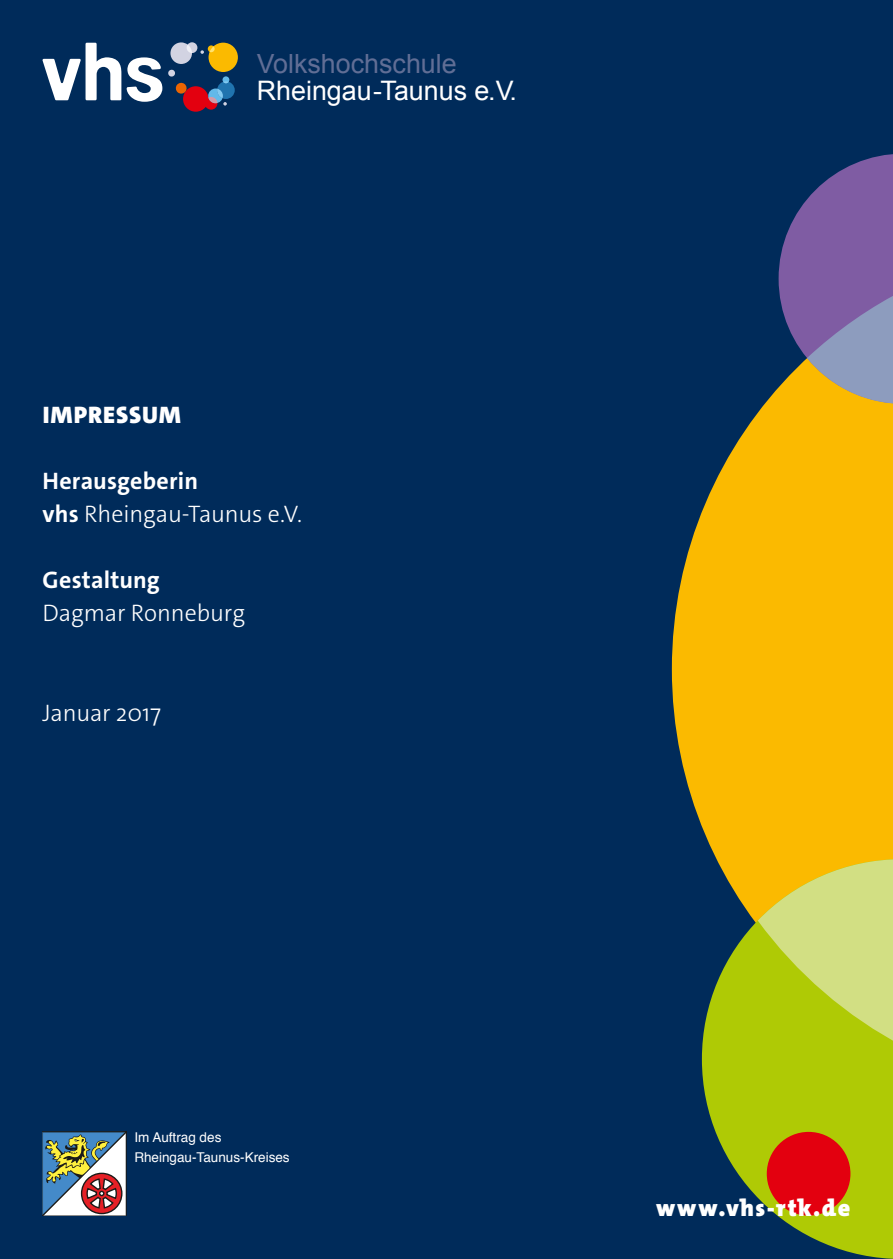
<style>
.page{position:relative;width:893px;height:1259px;background:#002b5a}
.page>*{position:absolute;margin:0;border:0;box-sizing:border-box;transform-origin:0 0}
.t1{font:26.7px "Arial";color:#fff}
.t2{font:26.7px "Arial";color:#616e95}
.t3{font:300 24px/33px "The Sans C4 s";letter-spacing:-.005em;color:#fff}
.t4{font:900 24px "The Mix Os F";letter-spacing:.07em;color:#fff}
.t5{font:700 24px "The Sans C4 s";letter-spacing:.005em;color:#fff}
.t6{font:900 24px "The Sans C4 s";letter-spacing:.045em;color:#fff}
.t7{font:13.5px/19.5px "Helvetica";color:#fff}
.s1{font-weight:700}
</style>
<div class="page">
<svg style="left:672px;top:270px;width:221px;height:792px;fill:#fbba00"></svg>
<svg style="left:779px;top:154px;width:114px;height:250px;background:#776890"></svg>
<svg style="left:702px;top:859px;width:191px;height:400px;fill:#afca05"></svg>
<svg style="left:758px;top:859px;width:135px;height:236px;background:#c5d23f"></svg>
<svg style="left:43px;top:43px;width:78px;height:57px"></svg>
<svg style="left:127px;top:57px;width:35px;height:45px"></svg>
<svg style="left:168px;top:69px;width:8px;height:8px"></svg>
<div style="left:217px;top:81px;width:18px;height:18px;background:#2074af;border-radius:50%"></div>
<div style="left:222px;top:76px;width:7px;height:7px;background:#62b9e9;border-radius:50%"></div>
<svg style="left:175px;top:81px;width:54px;height:31px"></svg>
<svg style="left:170px;top:42px;width:68px;height:30px"></svg>
<div style="left:767px;top:1132px;width:83px;height:83px;background:#e3000f;border-radius:50%"></div>
<svg style="left:43px;top:1132px;width:83px;height:83px;background:#9e9d9a"></svg>
<p class="t2" style="left:257px;top:46px;width:201px">Volkshochschule</p>
<p class="t1" style="left:257px;top:73px;width:262px">Rheingau-Taunus e.V.</p>
<p class="t6" style="left:43px;top:400px;width:139px">IMPRESSUM</p>
<p class="t3" style="left:43px;top:465px;width:261px"><span class="s1">Herausgeberin<br>vhs</span> Rheingau-Taunus e.V.</p>
<p class="t5" style="left:43px;top:565px;width:119px">Gestaltung</p>
<p class="t3" style="left:43px;top:597px;width:204px">Dagmar Ronneburg</p>
<p class="t3" style="left:43px;top:696px;width:120px">Januar 2017</p>
<p class="t7" style="left:134px;top:1128px;width:157px">Im Auftrag des<br>Rheingau-Taunus-Kreises</p>
<p class="t4" style="left:656px;top:1192px;width:196px">www.vhs-rtk.de</p>
</div>
